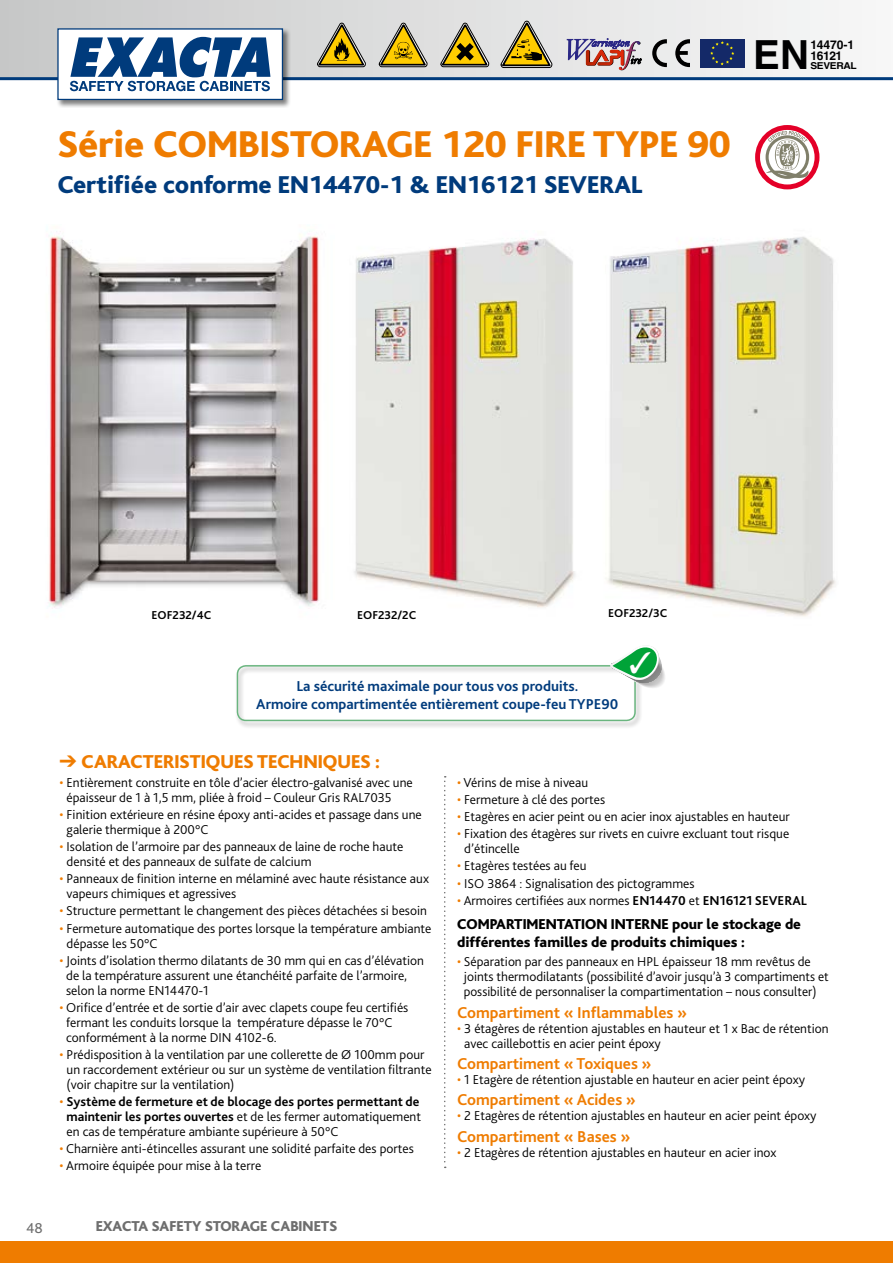
<style>
.page{position:relative;width:893px;height:1263px;background:#fff}
.page>*{position:absolute;margin:0;border:0;box-sizing:border-box;transform-origin:0 0}
.t1{font:700 40.2px "Helvetica";color:#000001}
.t2{font:800 39px "Bliss";color:#ef7c00}
.t3{font:800 25.5px "Bliss";color:#003b7c}
.t4{font:800 19.5px "Bliss";color:#ef7c00}
.t5{font:700 16.5px "Bliss 2";color:#ef7c00}
.t6{font:700 15px/18px "Bliss 2";color:#003b7c;text-align:center}
.t7{font:800 15px/18px "Bliss";color:#000}
.t8{font:800 15px "Bliss";color:#6e6e6e}
.t9{font:15px "Bliss 2";color:#6e6e6e}
.t10{font:300 13.5px/15px "Bliss 2";color:#000}
.t11{font:700 13.5px/15px "Bliss 2";color:#000;text-align:justify}
.t12{font:700 12.15px/11.2px "Helvetica";letter-spacing:-.035em;color:#000001}
.t13{font:700 12px "Bliss 2";color:#000}
.t14{font:700 9.45px "Helvetica";letter-spacing:-.035em;color:#000001;scale:1.08 1}
.s1{color:#ef7c00}
.s2{font-weight:300;color:#ef7c00}
.s3{font-weight:300}
.s4{font-weight:700}
</style>
<div class="page">
<div style="left:0;top:1242px;width:893px;height:21px;background:#ef7c00"></div>
<svg style="left:0;top:0;width:893px;height:81px"></svg>
<div style="left:56px;top:27px;width:234px;height:80px;background:#000;opacity:.5"></div>
<div style="left:58px;top:29px;width:224px;height:70px;background:#fff"></div>
<div style="left:57px;top:28px;width:226px;height:72px;border:1px solid #003b7c"></div>
<svg style="left:70px;top:37px;width:200px;height:54px"></svg>
<div style="left:235px;top:664px;width:407px;height:65px;background:#000;opacity:.4"></div>
<div style="left:237px;top:665px;width:399px;height:56px;border:2px solid #6ab57f;border-radius:9px"></div>
<img style="left:49px;top:235px;width:270px;height:374px">
<img style="left:354px;top:238px;width:221px;height:370px">
<img style="left:606px;top:236px;width:230px;height:381px">
<svg style="left:444px;top:776px;width:2px;height:392px"></svg>
<div style="left:755px;top:125px;width:64px;height:64px;background:#e40028;border-radius:50%"></div>
<div style="left:760px;top:130px;width:55px;height:54px;background:#fff;border-radius:50%"></div>
<div style="left:766px;top:135px;width:43px;height:44px;border:3px solid #807f6a;border-radius:50%"></div>
<svg style="left:766px;top:131px;width:43px;height:47px"></svg>
<svg style="left:316px;top:23px;width:50px;height:44px"></svg>
<svg style="left:378px;top:23px;width:50px;height:44px"></svg>
<svg style="left:440px;top:23px;width:49px;height:44px"></svg>
<svg style="left:501px;top:21px;width:51px;height:47px"></svg>
<svg style="left:567px;top:39px;width:74px;height:31px"></svg>
<svg style="left:652px;top:39px;width:15px;height:28px"></svg>
<svg style="left:675px;top:39px;width:15px;height:28px"></svg>
<div style="left:700px;top:39px;width:45px;height:28px;background:#142968"></div>
<svg style="left:710px;top:41px;width:24px;height:24px"></svg>
<svg style="left:610px;top:646px;width:55px;height:44px"></svg>
<h2 class="t2" style="left:58px;top:124px;width:674px">Série COMBISTORAGE 120 FIRE TYPE 90</h2>
<h3 class="t3" style="left:58px;top:172px;width:586px">Certifiée conforme EN14470-1 &amp; EN16121 SEVERAL</h3>
<h1 class="t1" style="left:753px;top:30px;width:57px">EN</h1>
<p class="t12" style="left:810px;top:38px;width:45px">14470-1<br>16121</p>
<p class="t14" style="left:810px;top:60px;width:44px">SEVERAL</p>
<p class="t13" style="left:152px;top:607px;width:61px">EOF232/4C</p>
<p class="t13" style="left:357px;top:607px;width:61px">EOF232/2C</p>
<p class="t13" style="left:608px;top:605px;width:61px">EOF232/3C</p>
<p class="t6" style="left:256px;top:677px;width:364px">La sécurité maximale pour tous vos produits.<br>Armoire compartimentée entièrement coupe-feu TYPE90</p>
<h3 class="t4" style="left:60px;top:751px;width:322px">➔ CARACTERISTIQUES TECHNIQUES :</h3>
<p class="t10" style="left:67px;top:774px;width:348px;text-indent:-7px"><span class="s1">•</span> Entièrement construite en tôle d’acier électro-galvanisé avec une épaisseur de 1 à 1,5 mm, pliée à froid – Couleur Gris RAL7035</p>
<p class="t10" style="left:67px;top:807px;width:357px;text-indent:-7px"><span class="s1">•</span> Finition extérieure en résine époxy anti-acides et passage dans une galerie thermique à 200°C</p>
<p class="t10" style="left:67px;top:839px;width:338px;text-indent:-7px"><span class="s1">•</span> Isolation de l’armoire par des panneaux de laine de roche haute densité et des panneaux de sulfate de calcium</p>
<p class="t10" style="left:67px;top:871px;width:364px;text-indent:-7px"><span class="s1">•</span> Panneaux de finition interne en mélaminé avec haute résistance aux vapeurs chimiques et agressives</p>
<p class="t10" style="left:60px;top:903px;width:369px"><span class="s1">•</span> Structure permettant le changement des pièces détachées si besoin</p>
<p class="t10" style="left:67px;top:920px;width:366px;text-indent:-7px"><span class="s1">•</span> Fermeture automatique des portes lorsque la température ambiante dépasse les 50°C</p>
<p class="t10" style="left:66px;top:952px;width:359px;text-indent:-7px"><span class="s1">•</span> Joints d’isolation thermo dilatants de 30 mm qui en cas d’élévation de la température assurent une étanchéité parfaite de l’armoire, selon la norme EN14470-1</p>
<p class="t10" style="left:66px;top:999px;width:344px;text-indent:-7px"><span class="s1">•</span> Orifice d’entrée et de sortie d’air avec clapets coupe feu certifiés fermant les conduits lorsque la température dépasse le 70°C conformément à la norme DIN 4102-6.</p>
<p class="t10" style="left:67px;top:1046px;width:366px;text-indent:-7px"><span class="s1">•</span> Prédisposition à la ventilation par une collerette de Ø 100mm pour un raccordement extérieur ou sur un système de ventilation filtrante (voir chapitre sur la ventilation)</p>
<p class="t11" style="left:67px;top:1094px;width:356px;text-indent:-7px"><span class="s2">•</span> Système de fermeture et de blocage des portes permettant de maintenir les portes ouvertes <span class="s3">et de les fermer automatiquement en cas de température ambiante supérieure à 50°C</span></p>
<p class="t10" style="left:60px;top:1141px;width:356px"><span class="s1">•</span> Charnière anti-étincelles assurant une solidité parfaite des portes</p>
<p class="t10" style="left:60px;top:1158px;width:203px"><span class="s1">•</span> Armoire équipée pour mise à la terre</p>
<p class="t9" style="left:26px;top:1218px;width:18px">48</p>
<p class="t8" style="left:96px;top:1218px;width:243px">EXACTA SAFETY STORAGE CABINETS</p>
<p class="t10" style="left:457px;top:774px;width:133px"><span class="s1">•</span> Vérins de mise à niveau</p>
<p class="t10" style="left:457px;top:792px;width:150px"><span class="s1">•</span> Fermeture à clé des portes</p>
<p class="t10" style="left:457px;top:809px;width:334px"><span class="s1">•</span> Etagères en acier peint ou en acier inox ajustables en hauteur</p>
<p class="t10" style="left:464px;top:826px;width:327px;text-indent:-7px"><span class="s1">•</span> Fixation des étagères sur rivets en cuivre excluant tout risque d’étincelle</p>
<p class="t10" style="left:457px;top:858px;width:131px"><span class="s1">•</span> Etagères testées au feu</p>
<p class="t10" style="left:457px;top:875px;width:239px"><span class="s1">•</span> ISO 3864 : Signalisation des pictogrammes</p>
<p class="t10" style="left:457px;top:892px;width:351px"><span class="s1">•</span> Armoires certifiées aux normes <span class="s4">EN14470</span> et <span class="s4">EN16121 SEVERAL</span></p>
<p class="t7" style="left:457px;top:915px;width:345px">COMPARTIMENTATION INTERNE pour le stockage de différentes familles de produits chimiques :</p>
<p class="t10" style="left:464px;top:954px;width:366px;text-indent:-7px"><span class="s1">•</span> Séparation par des panneaux en HPL épaisseur 18 mm revêtus de joints thermodilatants (possibilité d’avoir jusqu’à 3 compartiments et possibilité de personnaliser la compartimentation – nous consulter)</p>
<p class="t5" style="left:457px;top:1002px;width:231px">Compartiment « Inflammables »</p>
<p class="t10" style="left:464px;top:1020px;width:366px;text-indent:-7px"><span class="s1">•</span> 3 étagères de rétention ajustables en hauteur et 1 x Bac de rétention avec caillebottis en acier peint époxy</p>
<p class="t5" style="left:457px;top:1053px;width:196px">Compartiment « Toxiques »</p>
<p class="t10" style="left:457px;top:1072px;width:349px"><span class="s1">•</span> 1 Etagère de rétention ajustable en hauteur en acier peint époxy</p>
<p class="t5" style="left:457px;top:1090px;width:180px">Compartiment « Acides »</p>
<p class="t10" style="left:457px;top:1108px;width:361px"><span class="s1">•</span> 2 Etagères de rétention ajustables en hauteur en acier peint époxy</p>
<p class="t5" style="left:457px;top:1126px;width:175px">Compartiment « Bases »</p>
<p class="t10" style="left:457px;top:1144px;width:321px"><span class="s1">•</span> 2 Etagères de rétention ajustables en hauteur en acier inox</p>
</div>
